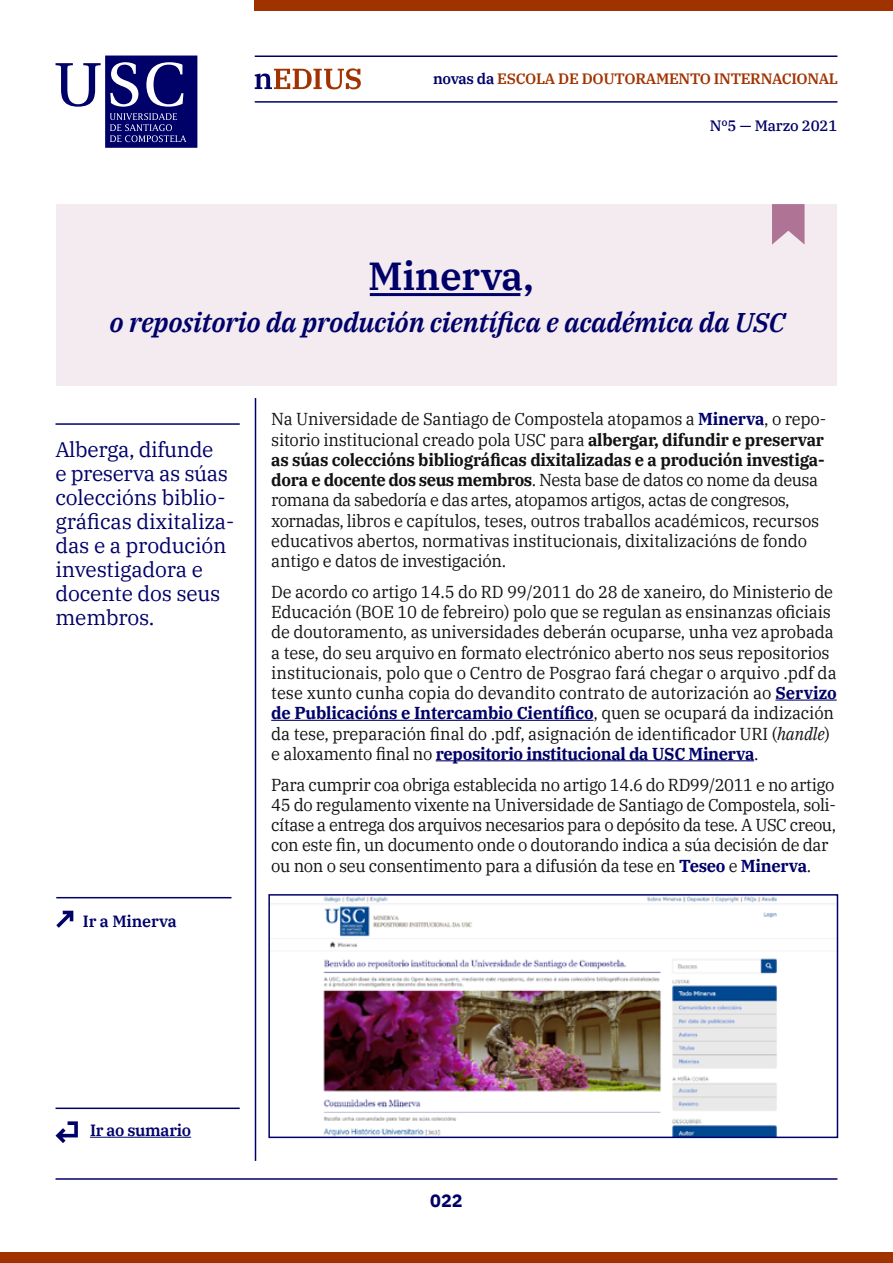
<style>
.page{position:relative;width:893px;height:1263px;background:#fff}
.page>*{position:absolute;margin:0;border:0;box-sizing:border-box;transform-origin:0 0}
.t1{font:600 39px "IBM Plex Serif";letter-spacing:-.01em;color:#000069}
.t2{font:italic 600 27px "IBM Plex Serif";letter-spacing:-.01em;color:#000069}
.t3{font:21px/24px "IBM Plex Serif";letter-spacing:-.01em;color:#000069}
.t4{font:700 18px "IBM Plex Sans";color:#000069}
.t5{font:17.25px/20.2px "IBM Plex Serif";letter-spacing:-.015em;color:#121212;scale:.96 1}
.t6{font:600 16.2px "IBM Plex Serif";letter-spacing:-.02em;color:#000069}
.t7{font:600 15px "IBM Plex Serif";letter-spacing:-.02em;color:#a13300}
.t8{font:500 15px "IBM Plex Serif";letter-spacing:-.01em;color:#000069}
.s1{color:#000069}
.s2{font-weight:700;color:#000069}
.s3{font-weight:700}
.s4{font-style:italic}
</style>
<div class="page">
<svg style="left:56px;top:56px;width:141px;height:92px"></svg>
<hr style="left:255px;top:56px;width:582px;height:1px;background:#000069">
<hr style="left:255px;top:101px;width:582px;height:2px;background:#000069">
<div style="left:255px;top:0;width:638px;height:10px;background:#a03200"></div>
<div style="left:0;top:1252px;width:893px;height:11px;background:#a03200"></div>
<hr style="left:56px;top:1178px;width:781px;height:2px;background:#000069">
<svg style="left:255px;top:68px;width:106px;height:21px"></svg>
<div style="left:56px;top:204px;width:781px;height:182px;background:#f4ebf0"></div>
<hr style="left:255px;top:398px;width:1px;height:763px;background:#000069">
<hr style="left:90px;top:1137px;width:101px;height:1px;background:#000069">
<hr style="left:56px;top:1107px;width:184px;height:2px;background:#000069">
<svg style="left:56px;top:1121px;width:22px;height:22px"></svg>
<svg style="left:772px;top:204px;width:33px;height:41px"></svg>
<hr style="left:775px;top:699px;width:62px;height:2px;background:#000069">
<hr style="left:271px;top:720px;width:322px;height:1px;background:#000069">
<hr style="left:436px;top:760px;width:318px;height:1px;background:#000069">
<img style="left:271px;top:897px;width:564px;height:238px">
<div style="left:268px;top:894px;width:570px;height:244px;border:2px solid #000069"></div>
<svg style="left:56px;top:911px;width:17px;height:17px"></svg>
<hr style="left:56px;top:897px;width:175px;height:1px;background:#000069">
<hr style="left:370px;top:293px;width:150px;height:3px;background:#000069">
<hr style="left:56px;top:423px;width:184px;height:2px;background:#000069">
<p class="t7" style="left:433px;top:67px;width:407px"><span class="s1">novas da</span> ESCOLA DE DOUTORAMENTO INTERNACIONAL</p>
<p class="t8" style="left:710px;top:114px;width:129px">Nº5 — Marzo 2021</p>
<h1 class="t1" style="left:368px;top:246px;width:167px">Minerva,</h1>
<h2 class="t2" style="left:110px;top:302px;width:677px">o repositorio da produción científica e académica da USC</h2>
<p class="t3" style="left:56px;top:436px;width:180px">Alberga, difunde<br>e preserva as súas coleccións biblio&shy;gráficas dixitaliza&shy;das e a produción investigadora e docente dos seus membros.</p>
<p class="t6" style="left:83px;top:908px;width:95px">Ir a Minerva</p>
<p class="t5" style="left:271px;top:408px;width:580px">Na Universidade de Santiago de Compostela atopamos a <span class="s2">Minerva</span>, o repo&shy;sitorio institucional creado pola USC para <span class="s3">albergar, difundir e preservar as súas coleccións bibliográficas dixitalizadas e a produción investiga&shy;dora e docente dos seus membros</span>. Nesta base de datos co nome da deusa romana da sabedoría e das artes, atopamos artigos, actas de congresos, xornadas, libros e capítulos, teses, outros traballos académicos, recursos educativos abertos, normativas institucionais, dixitalizacións de fondo antigo e datos de investigación.</p>
<p class="t5" style="left:271px;top:580px;width:591px">De acordo co artigo 14.5 do RD 99/2011 do 28 de xaneiro, do Ministerio de Educación (BOE 10 de febreiro) polo que se regulan as ensinanzas oficiais de doutoramento, as universidades deberán ocuparse, unha vez aprobada a tese, do seu arquivo en formato electrónico aberto nos seus repositorios institucionais, polo que o Centro de Posgrao fará chegar o arquivo .pdf da tese xunto cunha copia do devandito contrato de autorización ao <span class="s2">Servizo de Publicacións e Intercambio Científico</span>, quen se ocupará da indización da tese, preparación final do .pdf, asignación de identificador URI (<span class="s4">handle</span>) e aloxamento final no <span class="s2">repositorio institucional da USC Minerva</span>.</p>
<p class="t5" style="left:271px;top:773px;width:590px">Para cumprir coa obriga establecida no artigo 14.6 do RD99/2011 e no artigo 45 do regulamento vixente na Universidade de Santiago de Compostela, soli&shy;cítase a entrega dos arquivos necesarios para o depósito da tese. A USC creou, con este fin, un documento onde o doutorando indica a súa decisión de dar ou non o seu consentimento para a difusión da tese en <span class="s2">Teseo</span> e <span class="s2">Minerva</span>.</p>
<p class="t6" style="left:90px;top:1118px;width:103px">Ir ao sumario</p>
<p class="t4" style="left:430px;top:1186px;width:34px">022</p>
</div>
